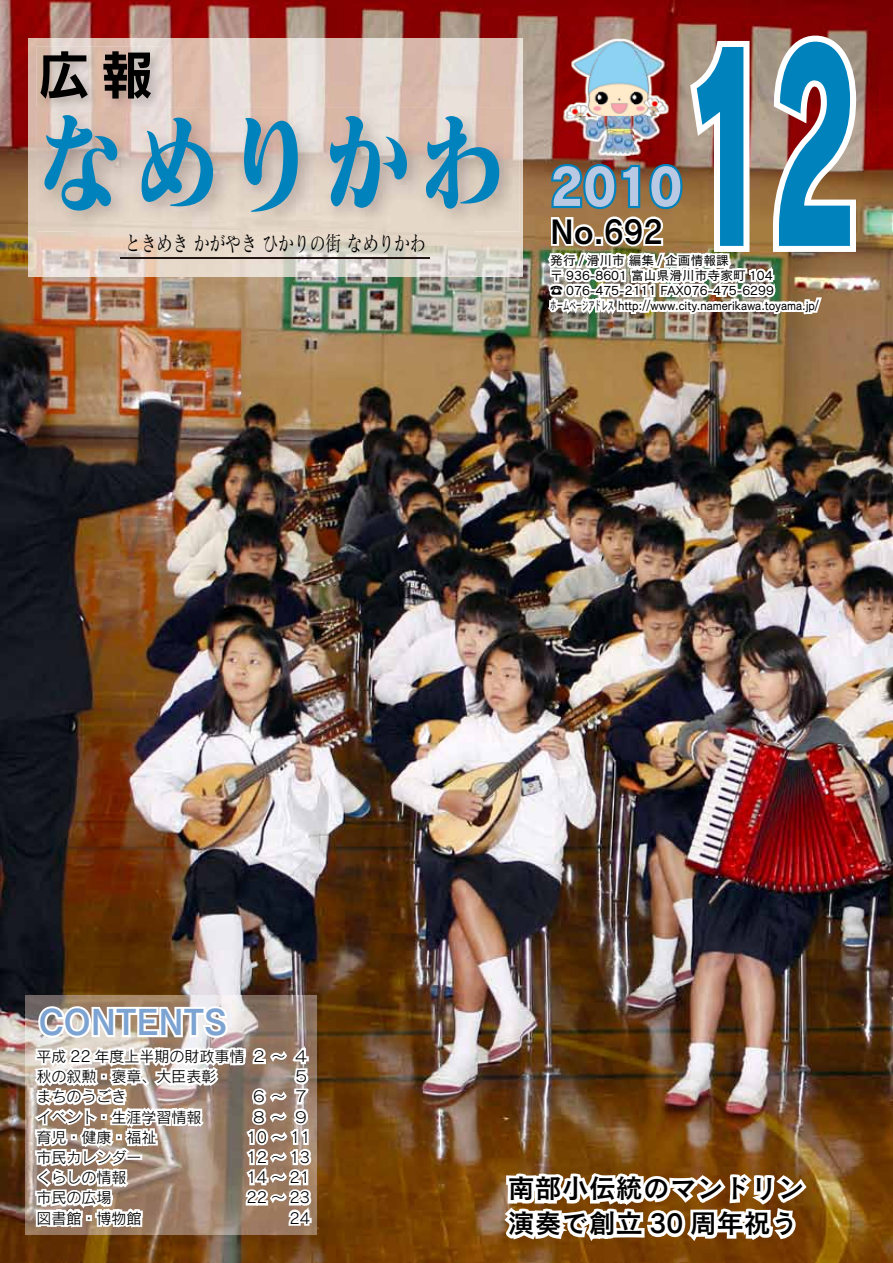
<style>
.page{position:relative;width:893px;height:1263px;background:#fff}
.page>*{position:absolute;margin:0;border:0;box-sizing:border-box;transform-origin:0 0}
.t1{font:255px "Rodin Pro EB";color:#0082bd;scale:.49 1}
.t2{font:108px "Matisse Pro EB";letter-spacing:.1em;color:#0082bd;scale:.8 1}
.t3{font:52.5px "Cezanne Pro B";color:#b9c9e4}
.t4{font:52.5px "Rodin Pro B";color:#000}
.t5{font:36px "Cezanne Pro DB";color:#7ca3d1}
.t6{font:33.75px "Cezanne Pro DB";color:#000}
.t7{font:27px/35.1px "Cezanne Pro DB";color:#000}
.t8{font:21px "Matisse Pro M";color:#000;scale:.75 1}
.t9{font:italic 16.95px "Matisse Pro M";color:#000}
.t10{font:15px "Rodin Pro M";color:#000}
.t11{font:12.75px/14.9px "Cezanne Pro M";color:#000}
</style>
<div class="page">
<img style="left:0;top:0;width:893px;height:1263px">
<img style="left:28px;top:38px;width:495px;height:48px">
<img style="left:28px;top:86px;width:49px;height:191px">
<img style="left:163px;top:86px;width:360px;height:47px">
<img style="left:474px;top:133px;width:49px;height:144px">
<img style="left:77px;top:232px;width:397px;height:45px">
<img style="left:542px;top:30px;width:320px;height:317px">
<img style="left:26px;top:995px;width:291px;height:240px">
<svg style="left:28px;top:1003px;width:287px;height:234px"></svg>
<img style="left:37px;top:46px;width:126px;height:62px">
<hr style="left:121px;top:257px;width:309px;height:1px;background:#221715">
<img style="left:37px;top:108px;width:482px;height:124px">
<img style="left:37px;top:108px;width:126px;height:4px">
<img style="left:500px;top:1041px;width:311px;height:218px">
<img style="left:562px;top:38px;width:109px;height:118px">
<h3 class="t4" style="left:38px;top:40px;width:117px">広報</h3>
<h2 class="t2" style="left:38px;top:91px;width:585px">なめりかわ</h2>
<h3 class="t8" style="left:125px;top:230px;width:402px">ときめきかがやきひかりの街なめりかわ</h3>
<h3 class="t3" style="left:550px;top:153px;width:134px">2010</h3>
<h3 class="t6" style="left:550px;top:210px;width:114px">No.692</h3>
<h1 class="t1" style="left:683px;top:-27px;width:356px">12</h1>
<p class="t11" style="left:550px;top:253px;width:270px">発行 / 滑川市編集 / 企画情報課<br>〒 936-8601 富山県滑川市寺家町 104<br>☎ 076-475-2111 FAX076-475-6299<br>ホームページアドレス http://www.city.namerikawa.toyama j p. /</p>
<h3 class="t5" style="left:39px;top:999px;width:190px">CONTENTS</h3>
<p class="t10" style="left:36px;top:1047px;width:210px">平成 22 年度上半期の財政事情</p>
<p class="t10" style="left:252px;top:1047px;width:36px">２ ~</p>
<p class="t10" style="left:294px;top:1047px;width:16px">４</p>
<p class="t10" style="left:36px;top:1067px;width:182px">秋の叙勲・褒章、大臣表彰</p>
<p class="t10" style="left:294px;top:1067px;width:16px">５</p>
<p class="t10" style="left:36px;top:1087px;width:92px">まちのうごき</p>
<p class="t10" style="left:252px;top:1087px;width:36px">６ ~</p>
<p class="t10" style="left:293px;top:1087px;width:16px">７</p>
<p class="t10" style="left:36px;top:1107px;width:167px">イベント・生涯学習情報</p>
<p class="t10" style="left:252px;top:1107px;width:36px">８ ~</p>
<p class="t10" style="left:293px;top:1107px;width:16px">９</p>
<p class="t10" style="left:36px;top:1127px;width:122px">育児・健康・福祉</p>
<p class="t10" style="left:246px;top:1127px;width:66px">10~11</p>
<p class="t10" style="left:36px;top:1148px;width:107px">市民カレンダー</p>
<p class="t10" style="left:246px;top:1148px;width:65px">12~13</p>
<p class="t10" style="left:36px;top:1168px;width:92px">くらしの情報</p>
<p class="t10" style="left:246px;top:1168px;width:65px">14~21</p>
<p class="t10" style="left:36px;top:1188px;width:77px">市民の広場</p>
<p class="t10" style="left:246px;top:1188px;width:65px">22~23</p>
<h3 class="t9" style="left:114px;top:1203px;width:16px">1</h3>
<p class="t10" style="left:36px;top:1208px;width:107px">図書館・博物館</p>
<p class="t10" style="left:289px;top:1208px;width:22px">24</p>
<h3 class="t7" style="left:508px;top:1170px;width:298px">南部小伝統のマンドリン演奏で創立 30 周年祝う</h3>
</div>
